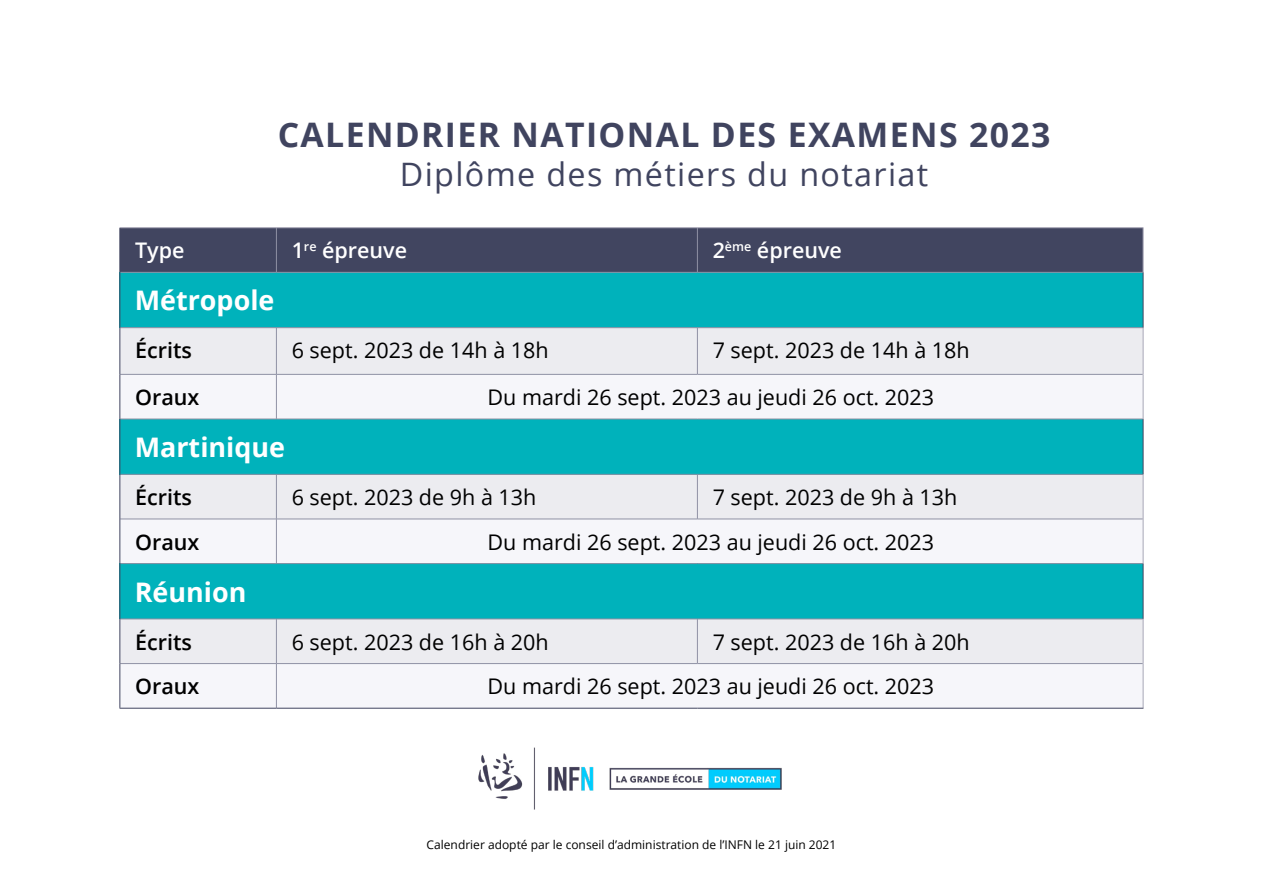
<style>
.page{position:relative;width:1263px;height:893px;background:#fff}
.page>*{position:absolute;margin:0;border:0;box-sizing:border-box;transform-origin:0 0}
.t1{font:700 33.75px "Open Sans";letter-spacing:.04em;color:#40445f}
.t2{font:32.25px "Open Sans";letter-spacing:.04em;color:#40445f}
.t3{font:700 27px "Open Sans";color:#fff}
.t4{font:21.6px "Open Sans";color:#000}
.t5{font:21.6px "Open Sans";color:#000}
.t6{font:600 21.6px "Open Sans";color:#000}
.t7{font:600 21.45px "Open Sans";color:#fff}
.t8{font:12px "Open Sans";color:#000}
.s1{font-style:inherit}
</style>
<div class="page">
<img style="left:478px;top:747px;width:304px;height:63px">
<div style="left:120px;top:228px;width:1023px;height:44px;background:#414560"></div>
<div style="left:120px;top:272px;width:1023px;height:56px;background:#00b2bb"></div>
<div style="left:120px;top:328px;width:156px;height:46px;background:#ececf0"></div>
<div style="left:277px;top:328px;width:866px;height:46px;background:#ececf0"></div>
<svg style="left:120px;top:375px;width:1023px;height:333px;fill:#f6f6fa"></svg>
<div style="left:120px;top:419px;width:1023px;height:55px;background:#00b2bb"></div>
<div style="left:120px;top:564px;width:1023px;height:55px;background:#00b2bb"></div>
<hr style="left:276px;top:228px;width:1px;height:44px;background:#8f91a4">
<hr style="left:697px;top:228px;width:1px;height:44px;background:#8f91a4">
<hr style="left:120px;top:272px;width:156px;height:1px;background:#8f91a4">
<hr style="left:276px;top:272px;width:421px;height:1px;background:#8f91a4">
<hr style="left:697px;top:272px;width:446px;height:1px;background:#8f91a4">
<hr style="left:120px;top:327px;width:156px;height:1px;background:#8f91a4">
<hr style="left:276px;top:327px;width:421px;height:1px;background:#8f91a4">
<hr style="left:276px;top:328px;width:1px;height:46px;background:#8f91a4">
<hr style="left:697px;top:327px;width:446px;height:1px;background:#8f91a4">
<hr style="left:697px;top:328px;width:1px;height:46px;background:#8f91a4">
<hr style="left:120px;top:374px;width:156px;height:1px;background:#8f91a4">
<hr style="left:276px;top:374px;width:421px;height:1px;background:#8f91a4">
<hr style="left:276px;top:375px;width:1px;height:44px;background:#8f91a4">
<hr style="left:697px;top:374px;width:446px;height:1px;background:#8f91a4">
<hr style="left:120px;top:419px;width:156px;height:1px;background:#8f91a4">
<hr style="left:276px;top:419px;width:421px;height:1px;background:#8f91a4">
<hr style="left:697px;top:419px;width:446px;height:1px;background:#8f91a4">
<hr style="left:120px;top:474px;width:156px;height:1px;background:#8f91a4">
<hr style="left:276px;top:474px;width:421px;height:1px;background:#8f91a4">
<hr style="left:276px;top:474px;width:1px;height:45px;background:#8f91a4">
<hr style="left:697px;top:474px;width:446px;height:1px;background:#8f91a4">
<hr style="left:697px;top:474px;width:1px;height:45px;background:#8f91a4">
<hr style="left:120px;top:519px;width:156px;height:1px;background:#8f91a4">
<hr style="left:276px;top:519px;width:421px;height:1px;background:#8f91a4">
<hr style="left:276px;top:519px;width:1px;height:44px;background:#8f91a4">
<hr style="left:697px;top:519px;width:446px;height:1px;background:#8f91a4">
<hr style="left:120px;top:563px;width:156px;height:1px;background:#8f91a4">
<hr style="left:276px;top:563px;width:421px;height:1px;background:#8f91a4">
<hr style="left:697px;top:563px;width:446px;height:1px;background:#8f91a4">
<hr style="left:120px;top:619px;width:156px;height:1px;background:#8f91a4">
<hr style="left:276px;top:619px;width:421px;height:1px;background:#8f91a4">
<hr style="left:276px;top:619px;width:1px;height:44px;background:#8f91a4">
<hr style="left:697px;top:619px;width:446px;height:1px;background:#8f91a4">
<hr style="left:697px;top:619px;width:1px;height:44px;background:#8f91a4">
<hr style="left:120px;top:663px;width:156px;height:1px;background:#8f91a4">
<hr style="left:276px;top:663px;width:421px;height:1px;background:#8f91a4">
<hr style="left:276px;top:664px;width:1px;height:44px;background:#8f91a4">
<hr style="left:697px;top:663px;width:446px;height:1px;background:#8f91a4">
<hr style="left:119px;top:227px;width:157px;height:1px;background:#a8a7b7">
<hr style="left:276px;top:227px;width:421px;height:1px;background:#a8a7b7">
<hr style="left:697px;top:227px;width:446px;height:1px;background:#a8a7b7">
<hr style="left:1143px;top:228px;width:1px;height:44px;background:#a8a7b7">
<hr style="left:1143px;top:328px;width:1px;height:46px;background:#a8a7b7">
<hr style="left:1143px;top:374px;width:1px;height:45px;background:#a8a7b7">
<hr style="left:1143px;top:474px;width:1px;height:45px;background:#a8a7b7">
<hr style="left:1143px;top:519px;width:1px;height:44px;background:#a8a7b7">
<hr style="left:1143px;top:619px;width:1px;height:45px;background:#a8a7b7">
<hr style="left:1143px;top:664px;width:1px;height:44px;background:#a8a7b7">
<hr style="left:119px;top:228px;width:1px;height:44px;background:#414560">
<hr style="left:119px;top:328px;width:1px;height:46px;background:#414560">
<hr style="left:119px;top:374px;width:1px;height:45px;background:#414560">
<hr style="left:119px;top:474px;width:1px;height:45px;background:#414560">
<hr style="left:119px;top:519px;width:1px;height:45px;background:#414560">
<hr style="left:119px;top:619px;width:1px;height:45px;background:#414560">
<hr style="left:119px;top:664px;width:1px;height:44px;background:#414560">
<hr style="left:119px;top:708px;width:157px;height:1px;background:#414560">
<hr style="left:276px;top:708px;width:421px;height:1px;background:#414560">
<hr style="left:697px;top:708px;width:446px;height:1px;background:#414560">
<hr style="left:119px;top:272px;width:1px;height:56px;background:#414560">
<hr style="left:1143px;top:272px;width:1px;height:55px;background:#414560">
<hr style="left:119px;top:419px;width:1px;height:55px;background:#414560">
<hr style="left:1143px;top:419px;width:1px;height:55px;background:#414560">
<hr style="left:119px;top:564px;width:1px;height:55px;background:#414560">
<hr style="left:1143px;top:564px;width:1px;height:55px;background:#414560">
<h1 class="t1" style="left:278px;top:111px;width:774px">CALENDRIER NATIONAL DES EXAMENS 202<span class="s1">3</span></h1>
<h2 class="t2" style="left:400px;top:152px;width:530px">Diplôme des métiers du notariat</h2>
<p class="t7" style="left:135px;top:236px;width:51px">Type</p>
<p class="t7" style="left:292px;top:236px;width:117px">1<sup>re</sup> épreuve</p>
<p class="t7" style="left:713px;top:236px;width:131px">2<sup>ème</sup> épreuve</p>
<p class="t3" style="left:135px;top:281px;width:141px">Métropole</p>
<p class="t6" style="left:135px;top:336px;width:58px">Écrits</p>
<p class="t4" style="left:292px;top:336px;width:259px">6 sept. 2023 de 14h à 18h</p>
<p class="t4" style="left:713px;top:336px;width:259px">7 sept. 2023 de 14h à 18h</p>
<p class="t6" style="left:135px;top:382px;width:66px">Oraux</p>
<p class="t4" style="left:487px;top:382px;width:448px">Du <span class="s1">mardi 2</span>6 <span class="s1">sept</span>. 2023 au <span class="s1">jeudi</span> 26 oct. 2023</p>
<p class="t3" style="left:135px;top:428px;width:152px">Martinique</p>
<p class="t6" style="left:135px;top:482px;width:58px">Écrits</p>
<p class="t4" style="left:292px;top:482px;width:246px">6 sept. 2023 de 9h à 13h</p>
<p class="t4" style="left:713px;top:482px;width:246px">7 sept. 2023 de 9h à 13h</p>
<p class="t6" style="left:135px;top:527px;width:66px">Oraux</p>
<p class="t5" style="left:487px;top:527px;width:448px">Du mardi 2<span class="s1">6</span> sept. 202<span class="s1">3</span> au jeudi 2<span class="s1">6</span> oct. 202<span class="s1">3</span></p>
<p class="t3" style="left:135px;top:573px;width:113px">Réunion</p>
<p class="t6" style="left:135px;top:627px;width:58px">Écrits</p>
<p class="t4" style="left:292px;top:627px;width:259px">6 sept. 2023 de 16h à 20h</p>
<p class="t4" style="left:713px;top:627px;width:259px">7 sept. 2023 de 16h à 20h</p>
<p class="t6" style="left:135px;top:671px;width:66px">Oraux</p>
<p class="t5" style="left:487px;top:671px;width:448px">Du mardi 2<span class="s1">6</span> sept. 202<span class="s1">3</span> au jeudi 2<span class="s1">6</span> oct. 202<span class="s1">3</span></p>
<p class="t8" style="left:427px;top:837px;width:411px">Calendrier adopté par le conseil d’administration de l’INFN le 21 juin 2021</p>
</div>
